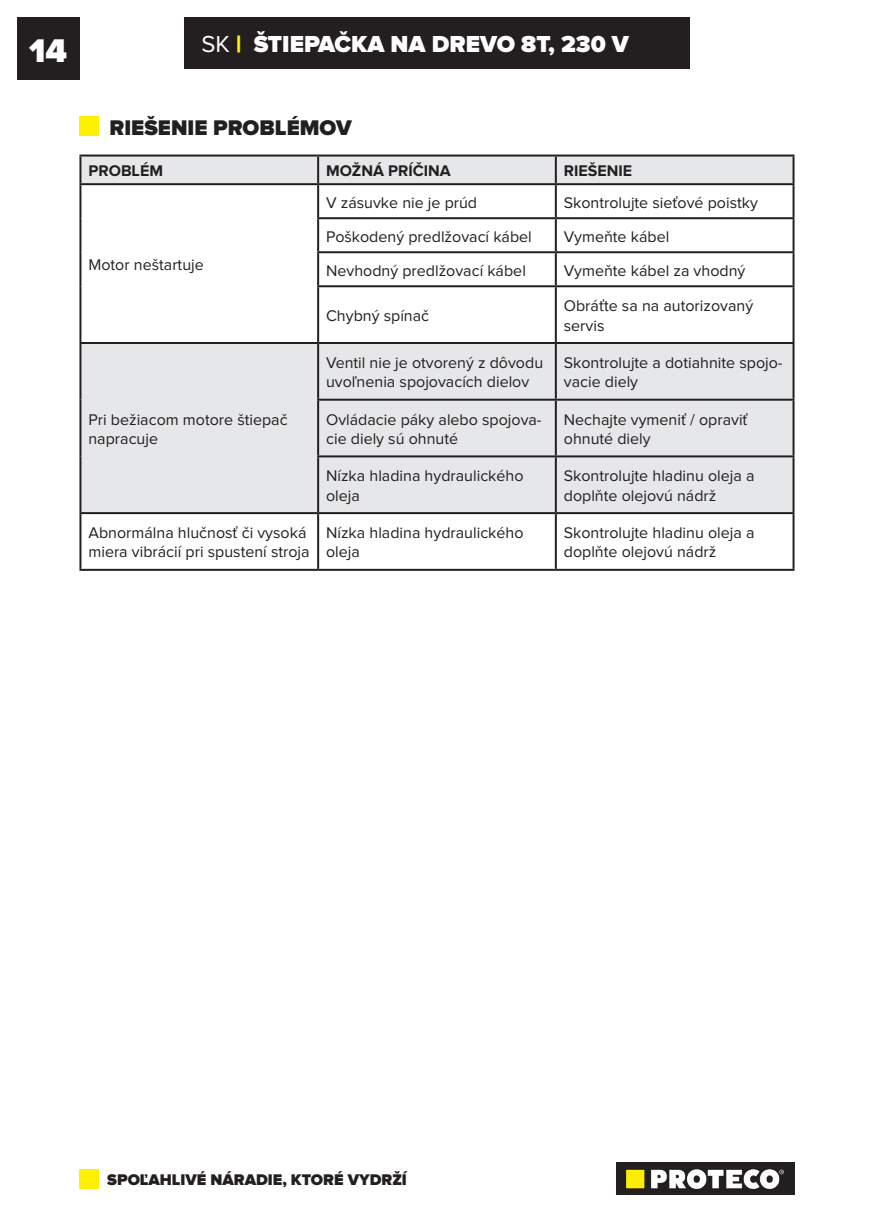
<style>
.page{position:relative;width:874px;height:1225px;background:#fff}
.page>*{position:absolute;margin:0;border:0;box-sizing:border-box;transform-origin:0 0}
.t1{font:900 34px "Proxima Nova";color:#fff}
.t2{font:900 24px "Proxima Nova";color:#fff}
.t3{font:900 22px "Proxima Nova";color:#231f20}
.t4{font:16px/19.2px "Proxima Nova";color:#231f20}
.t5{font:900 16px "Proxima Nova";color:#231f20}
.t6{font:700 16px "Proxima Nova";color:#231f20}
.s1{font-weight:400}
.s2{color:#fff101}
</style>
<div class="page">
<div style="left:17px;top:17px;width:62px;height:62px;background:#231f20"></div>
<img style="left:616px;top:1162px;width:178px;height:33px">
<div style="left:79px;top:1169px;width:20px;height:19px;background:#fff101"></div>
<div style="left:184px;top:17px;width:505px;height:51px;background:#231f20"></div>
<div style="left:79px;top:116px;width:20px;height:20px;background:#fff101"></div>
<svg style="left:81px;top:156px;width:711px;height:356px;fill:#e6e7e9"></svg>
<hr style="left:79px;top:154px;width:239px;height:2px;background:#231f20">
<hr style="left:79px;top:156px;width:2px;height:27px;background:#231f20">
<hr style="left:318px;top:154px;width:237px;height:2px;background:#231f20">
<hr style="left:317px;top:156px;width:2px;height:27px;background:#231f20">
<hr style="left:555px;top:154px;width:239px;height:2px;background:#231f20">
<hr style="left:554px;top:156px;width:2px;height:27px;background:#231f20">
<hr style="left:792px;top:156px;width:2px;height:27px;background:#231f20">
<hr style="left:79px;top:183px;width:239px;height:2px;background:#231f20">
<hr style="left:79px;top:185px;width:2px;height:33px;background:#231f20">
<hr style="left:318px;top:183px;width:237px;height:2px;background:#231f20">
<hr style="left:317px;top:185px;width:2px;height:32px;background:#231f20">
<hr style="left:555px;top:183px;width:239px;height:2px;background:#231f20">
<hr style="left:554px;top:185px;width:2px;height:32px;background:#231f20">
<hr style="left:792px;top:185px;width:2px;height:32px;background:#231f20">
<hr style="left:79px;top:218px;width:2px;height:34px;background:#231f20">
<hr style="left:317px;top:217px;width:238px;height:2px;background:#231f20">
<hr style="left:317px;top:219px;width:2px;height:32px;background:#231f20">
<hr style="left:555px;top:217px;width:239px;height:2px;background:#231f20">
<hr style="left:554px;top:219px;width:2px;height:32px;background:#231f20">
<hr style="left:792px;top:219px;width:2px;height:32px;background:#231f20">
<hr style="left:79px;top:252px;width:2px;height:34px;background:#231f20">
<hr style="left:317px;top:251px;width:238px;height:2px;background:#231f20">
<hr style="left:317px;top:253px;width:2px;height:32px;background:#231f20">
<hr style="left:555px;top:251px;width:239px;height:2px;background:#231f20">
<hr style="left:554px;top:253px;width:2px;height:32px;background:#231f20">
<hr style="left:792px;top:253px;width:2px;height:32px;background:#231f20">
<hr style="left:79px;top:286px;width:2px;height:56px;background:#231f20">
<hr style="left:317px;top:285px;width:238px;height:2px;background:#231f20">
<hr style="left:317px;top:287px;width:2px;height:55px;background:#231f20">
<hr style="left:555px;top:285px;width:239px;height:2px;background:#231f20">
<hr style="left:554px;top:287px;width:2px;height:55px;background:#231f20">
<hr style="left:792px;top:287px;width:2px;height:55px;background:#231f20">
<hr style="left:79px;top:342px;width:239px;height:2px;background:#231f20">
<hr style="left:79px;top:344px;width:2px;height:56px;background:#231f20">
<hr style="left:318px;top:342px;width:237px;height:2px;background:#231f20">
<hr style="left:317px;top:344px;width:2px;height:55px;background:#231f20">
<hr style="left:555px;top:342px;width:239px;height:2px;background:#231f20">
<hr style="left:554px;top:344px;width:2px;height:55px;background:#231f20">
<hr style="left:792px;top:344px;width:2px;height:55px;background:#231f20">
<hr style="left:79px;top:400px;width:2px;height:56px;background:#231f20">
<hr style="left:317px;top:399px;width:238px;height:2px;background:#231f20">
<hr style="left:317px;top:401px;width:2px;height:54px;background:#231f20">
<hr style="left:555px;top:399px;width:239px;height:2px;background:#231f20">
<hr style="left:554px;top:401px;width:2px;height:54px;background:#231f20">
<hr style="left:792px;top:401px;width:2px;height:54px;background:#231f20">
<hr style="left:79px;top:456px;width:2px;height:56px;background:#231f20">
<hr style="left:317px;top:455px;width:238px;height:2px;background:#231f20">
<hr style="left:317px;top:457px;width:2px;height:55px;background:#231f20">
<hr style="left:555px;top:455px;width:239px;height:2px;background:#231f20">
<hr style="left:554px;top:457px;width:2px;height:55px;background:#231f20">
<hr style="left:792px;top:457px;width:2px;height:55px;background:#231f20">
<hr style="left:79px;top:512px;width:239px;height:2px;background:#231f20">
<hr style="left:79px;top:514px;width:2px;height:55px;background:#231f20">
<hr style="left:318px;top:512px;width:237px;height:2px;background:#231f20">
<hr style="left:317px;top:514px;width:2px;height:55px;background:#231f20">
<hr style="left:555px;top:512px;width:239px;height:2px;background:#231f20">
<hr style="left:554px;top:514px;width:2px;height:55px;background:#231f20">
<hr style="left:792px;top:514px;width:2px;height:55px;background:#231f20">
<hr style="left:79px;top:569px;width:239px;height:2px;background:#231f20">
<hr style="left:318px;top:569px;width:237px;height:2px;background:#231f20">
<hr style="left:555px;top:569px;width:239px;height:2px;background:#231f20">
<h1 class="t1" style="left:29px;top:31px;width:40px">14</h1>
<h2 class="t2" style="left:201px;top:30px;width:429px"><span class="s1">SK</span> <span class="s2">|</span> ŠTIEPAČKA NA DREVO 8T, 230 V</h2>
<h2 class="t2" style="left:201px;top:30px;width:410px"><span class="s1">CZ</span> ŠTÍPAČKA NA DŘEVO 8T, 230 V</h2>
<p class="t3" style="left:109px;top:115px;width:243px">RIEŠENIE PROBLÉMOV</p>
<p class="t6" style="left:88px;top:162px;width:76px">PROBLÉM</p>
<p class="t6" style="left:326px;top:162px;width:126px">MOŽNÁ PRÍČINA</p>
<p class="t6" style="left:563px;top:162px;width:70px">RIEŠENIE</p>
<p class="t4" style="left:88px;top:256px;width:117px">Motor neštartuje</p>
<p class="t4" style="left:88px;top:410px;width:201px">Pri bežiacom motore štiepač napracuje</p>
<p class="t4" style="left:326px;top:193px;width:152px">V zásuvke nie je prúd</p>
<p class="t4" style="left:563px;top:193px;width:195px">Skontrolujte sieťové poistky</p>
<p class="t4" style="left:326px;top:227px;width:207px">Poškodený predlžovací kábel</p>
<p class="t4" style="left:563px;top:227px;width:107px">Vymeňte kábel</p>
<p class="t4" style="left:326px;top:261px;width:201px">Nevhodný predlžovací kábel</p>
<p class="t4" style="left:563px;top:261px;width:183px">Vymeňte kábel za vhodný</p>
<p class="t4" style="left:326px;top:307px;width:104px">Chybný spínač</p>
<p class="t4" style="left:563px;top:297px;width:191px">Obráťte sa na autorizovaný servis</p>
<p class="t4" style="left:326px;top:354px;width:218px">Ventil nie je otvorený z dôvodu uvoľnenia spojovacích dielov</p>
<p class="t4" style="left:563px;top:354px;width:220px">Skontrolujte a dotiahnite spojo&shy;vacie diely</p>
<p class="t4" style="left:326px;top:410px;width:217px">Ovládacie páky alebo spojova&shy;cie diely sú ohnuté</p>
<p class="t4" style="left:563px;top:410px;width:185px">Nechajte vymeniť / opraviť ohnuté diely</p>
<p class="t4" style="left:326px;top:467px;width:199px">Nízka hladina hydraulického oleja</p>
<p class="t4" style="left:563px;top:467px;width:192px">Skontrolujte hladinu oleja a doplňte olejovú nádrž</p>
<p class="t4" style="left:88px;top:524px;width:222px">Abnormálna hlučnosť či vysoká miera vibrácií pri spustení stroja</p>
<p class="t4" style="left:326px;top:524px;width:199px">Nízka hladina hydraulického oleja</p>
<p class="t4" style="left:563px;top:524px;width:192px">Skontrolujte hladinu oleja a doplňte olejovú nádrž</p>
<p class="t5" style="left:107px;top:1170px;width:301px">SPOĽAHLIVÉ NÁRADIE, KTORÉ VYDRŽÍ</p>
</div>
